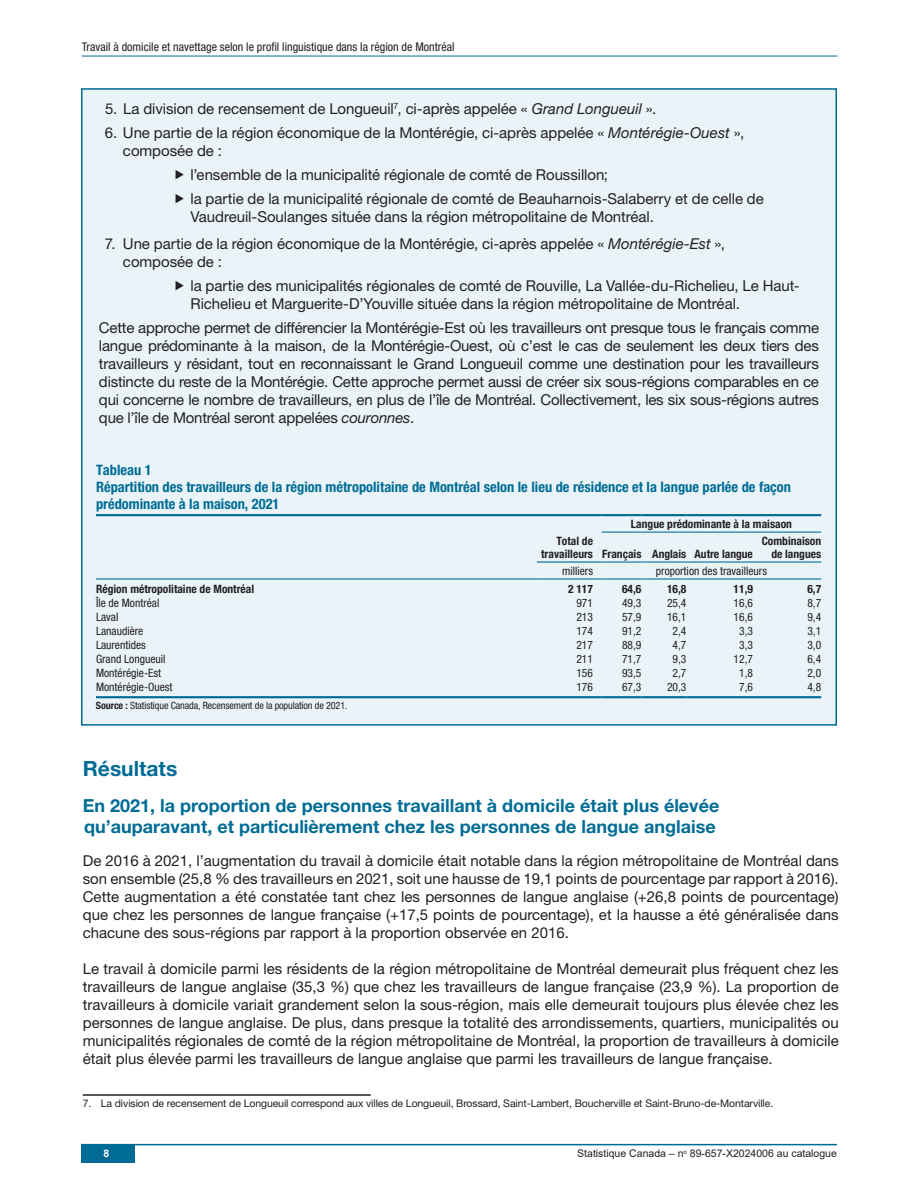
<style>
.page{position:relative;width:918px;height:1188px;background:#fff}
.page>*{position:absolute;margin:0;border:0;box-sizing:border-box;transform-origin:0 0}
.t1{font:700 21px "Helvetica Neue LT Std";color:#006c95}
.t2{font:700 18px/21px "Helvetica Neue LT Std";color:#006c95}
.t3{font:15px/18px "Helvetica Neue LT Std";letter-spacing:-.005em;color:#231f20}
.t4{font:700 condensed 14.4px/17.2px "Helvetica Neue LT Std";color:#006c95}
.t5{font:condensed 12px "Helvetica Neue LT Std";color:#231f20}
.t6{font:condensed 11.55px "Helvetica Neue LT Std";color:#231f20}
.t7{font:700 condensed 11.55px/12.9px "Helvetica Neue LT Std";color:#231f20;text-align:right}
.t8{font:10.5px "Helvetica Neue LT Std";letter-spacing:-.01em;color:#231f20}
.t9{font:10.5px "Arial";color:#231f20}
.t10{font:700 10.5px "Arial";color:#fff}
.t11{font:condensed 10.05px "Helvetica Neue LT Std";letter-spacing:-.01em;color:#231f20}
.s1{font-style:italic}
.s2{font-weight:700}
</style>
<div class="page">
<hr style="left:83px;top:1094px;width:288px;height:2px;background:#231f20">
<div style="left:82px;top:89px;width:754px;height:636px;background:#eaf4f8"></div>
<hr style="left:96px;top:514px;width:441px;height:2px;background:#006c95">
<hr style="left:537px;top:514px;width:56px;height:2px;background:#006c95">
<svg style="left:593px;top:514px;width:9px;height:2px"></svg>
<hr style="left:602px;top:514px;width:39px;height:2px;background:#006c95">
<hr style="left:641px;top:514px;width:45px;height:2px;background:#006c95">
<hr style="left:686px;top:514px;width:67px;height:2px;background:#006c95">
<hr style="left:753px;top:514px;width:68px;height:2px;background:#006c95">
<hr style="left:602px;top:532px;width:39px;height:1px;background:#006c95">
<hr style="left:641px;top:532px;width:45px;height:1px;background:#006c95">
<hr style="left:686px;top:532px;width:67px;height:1px;background:#006c95">
<hr style="left:753px;top:532px;width:68px;height:1px;background:#006c95">
<hr style="left:602px;top:561px;width:39px;height:2px;background:#006c95">
<hr style="left:641px;top:561px;width:45px;height:2px;background:#006c95">
<hr style="left:686px;top:561px;width:67px;height:2px;background:#006c95">
<hr style="left:753px;top:561px;width:68px;height:2px;background:#006c95">
<hr style="left:537px;top:578px;width:56px;height:2px;background:#006c95">
<svg style="left:593px;top:578px;width:9px;height:2px"></svg>
<hr style="left:602px;top:578px;width:39px;height:2px;background:#006c95">
<hr style="left:641px;top:578px;width:45px;height:2px;background:#006c95">
<hr style="left:686px;top:578px;width:67px;height:2px;background:#006c95">
<hr style="left:753px;top:578px;width:68px;height:2px;background:#006c95">
<hr style="left:96px;top:696px;width:441px;height:2px;background:#006c95">
<hr style="left:537px;top:696px;width:56px;height:2px;background:#006c95">
<svg style="left:593px;top:696px;width:9px;height:2px"></svg>
<hr style="left:602px;top:696px;width:39px;height:2px;background:#006c95">
<hr style="left:641px;top:696px;width:45px;height:2px;background:#006c95">
<hr style="left:686px;top:696px;width:67px;height:2px;background:#006c95">
<hr style="left:753px;top:696px;width:68px;height:2px;background:#006c95">
<hr style="left:96px;top:578px;width:441px;height:2px;background:#006c95">
<hr style="left:537px;top:561px;width:56px;height:2px;background:#006c95">
<svg style="left:593px;top:561px;width:9px;height:2px"></svg>
<hr style="left:82px;top:56px;width:756px;height:1px;background:#006c95">
<div style="left:81px;top:1145px;width:54px;height:18px;background:#006c95"></div>
<hr style="left:81px;top:1144px;width:756px;height:1px;background:#006c95">
<p class="t5" style="left:82px;top:40px;width:374px">Travail à domicile et navettage selon le profil linguistique dans la région de Montréal</p>
<p class="t3" style="left:105px;top:99px;width:553px">5. La division de recensement de Longueuil<sup>7</sup>, ci-après appelée « <span class="s1">Grand Longueuil</span> ».</p>
<p class="t3" style="left:123px;top:123px;width:623px;text-indent:-18px">6. Une partie de la région économique de la Montérégie, ci-après appelée « <span class="s1">Montérégie-Ouest</span> », composée de :</p>
<p class="t3" style="left:190px;top:162px;width:575px;line-height:24px">l’ensemble de la municipalité régionale de comté de Roussillon;<br>la partie de la municipalité régionale de comté de Beauharnois-Salaberry et de celle de</p>
<p class="t3" style="left:190px;top:207px;width:465px">Vaudreuil-Soulanges située dans la région métropolitaine de Montréal.</p>
<p class="t3" style="left:123px;top:234px;width:604px;text-indent:-18px">7. Une partie de la région économique de la Montérégie, ci-après appelée « <span class="s1">Montérégie-Est</span> », composée de :</p>
<p class="t3" style="left:190px;top:276px;width:609px">la partie des municipalités régionales de comté de Rouville, La Vallée-du-Richelieu, Le Haut-<br>Richelieu et Marguerite-D’Youville située dans la région métropolitaine de Montréal.</p>
<p class="t3" style="left:99px;top:318px;width:722px;text-align:justify">Cette approche permet de différencier la Montérégie-Est où les travailleurs ont presque tous le français comme langue prédominante à la maison, de la Montérégie-Ouest, où c’est le cas de seulement les deux tiers des travailleurs y résidant, tout en reconnaissant le Grand Longueuil comme une destination pour les travailleurs distincte du reste de la Montérégie. Cette approche permet aussi de créer six sous-régions comparables en ce qui concerne le nombre de travailleurs, en plus de l’île de Montréal. Collectivement, les six sous-régions autres que l’île de Montréal seront appelées <span class="s1">couronnes</span>.</p>
<p class="t4" style="left:96px;top:461px;width:697px">Tableau 1<br>Répartition des travailleurs de la région métropolitaine de Montréal selon le lieu de résidence et la langue parlée de façon prédominante à la maison, 2021</p>
<p class="t7" style="left:541px;top:534px;width:53px">Total de travailleurs</p>
<p class="t7" style="left:631px;top:517px;width:162px">Langue prédominante à la maisaon</p>
<p class="t7" style="left:602px;top:547px;width:152px">Français Anglais Autre langue</p>
<p class="t7" style="left:762px;top:534px;width:61px">Combinaison de langues</p>
<p class="t6" style="left:562px;top:564px;width:32px">milliers</p>
<p class="t6" style="left:656px;top:564px;width:113px">proportion des travailleurs</p>
<p class="t7" style="left:96px;top:582px;width:160px">Région métropolitaine de Montréal</p>
<p class="t7" style="left:568px;top:582px;width:26px">2 117</p>
<p class="t7" style="left:622px;top:582px;width:21px">64,6</p>
<p class="t7" style="left:667px;top:582px;width:21px">16,8</p>
<p class="t7" style="left:734px;top:582px;width:21px">11,9</p>
<p class="t7" style="left:807px;top:582px;width:15px">6,7</p>
<p class="t6" style="left:96px;top:596px;width:65px">Île de Montréal</p>
<p class="t6" style="left:576px;top:596px;width:18px">971</p>
<p class="t6" style="left:622px;top:596px;width:21px">49,3</p>
<p class="t6" style="left:667px;top:596px;width:21px">25,4</p>
<p class="t6" style="left:734px;top:596px;width:21px">16,6</p>
<p class="t6" style="left:807px;top:596px;width:15px">8,7</p>
<p class="t6" style="left:96px;top:610px;width:24px">Laval</p>
<p class="t6" style="left:576px;top:610px;width:18px">213</p>
<p class="t6" style="left:622px;top:610px;width:21px">57,9</p>
<p class="t6" style="left:667px;top:610px;width:21px">16,1</p>
<p class="t6" style="left:734px;top:610px;width:21px">16,6</p>
<p class="t6" style="left:807px;top:610px;width:15px">9,4</p>
<p class="t6" style="left:96px;top:624px;width:49px">Lanaudière</p>
<p class="t6" style="left:576px;top:624px;width:18px">174</p>
<p class="t6" style="left:622px;top:624px;width:21px">91,2</p>
<p class="t6" style="left:673px;top:624px;width:15px">2,4</p>
<p class="t6" style="left:739px;top:624px;width:15px">3,3</p>
<p class="t6" style="left:807px;top:624px;width:15px">3,1</p>
<p class="t6" style="left:96px;top:638px;width:51px">Laurentides</p>
<p class="t6" style="left:576px;top:638px;width:18px">217</p>
<p class="t6" style="left:622px;top:638px;width:21px">88,9</p>
<p class="t6" style="left:673px;top:638px;width:15px">4,7</p>
<p class="t6" style="left:739px;top:638px;width:15px">3,3</p>
<p class="t6" style="left:807px;top:638px;width:15px">3,0</p>
<p class="t6" style="left:96px;top:653px;width:71px">Grand Longueuil</p>
<p class="t6" style="left:576px;top:653px;width:18px">211</p>
<p class="t6" style="left:622px;top:653px;width:21px">71,7</p>
<p class="t6" style="left:673px;top:653px;width:15px">9,3</p>
<p class="t6" style="left:734px;top:653px;width:21px">12,7</p>
<p class="t6" style="left:807px;top:653px;width:15px">6,4</p>
<p class="t6" style="left:96px;top:667px;width:67px">Montérégie-Est</p>
<p class="t6" style="left:576px;top:667px;width:18px">156</p>
<p class="t6" style="left:622px;top:667px;width:21px">93,5</p>
<p class="t6" style="left:673px;top:667px;width:15px">2,7</p>
<p class="t6" style="left:739px;top:667px;width:15px">1,8</p>
<p class="t6" style="left:807px;top:667px;width:15px">2,0</p>
<p class="t6" style="left:96px;top:681px;width:78px">Montérégie-Ouest</p>
<p class="t6" style="left:576px;top:681px;width:18px">176</p>
<p class="t6" style="left:622px;top:681px;width:21px">67,3</p>
<p class="t6" style="left:667px;top:681px;width:21px">20,3</p>
<p class="t6" style="left:739px;top:681px;width:15px">7,6</p>
<p class="t6" style="left:807px;top:681px;width:15px">4,8</p>
<p class="t11" style="left:96px;top:699px;width:253px"><span class="s2">Source :</span> Statistique Canada, Recensement de la population de 2021.</p>
<h1 class="t1" style="left:83px;top:756px;width:101px">Résultats<sup>7</sup></h1>
<p class="t2" style="left:83px;top:795px;width:638px">En 2021, la proportion de personnes travaillant à domicile était plus élevée qu’auparavant, et particulièrement chez les personnes de langue anglaise</p>
<p class="t3" style="left:83px;top:852px;width:758px;text-align:justify">De 2016 à 2021, l’augmentation du travail à domicile était notable dans la région métropolitaine de Montréal dans son ensemble (25,8 % des travailleurs en 2021, soit une hausse de 19,1 points de pourcentage par rapport à 2016).<br>Cette augmentation a été constatée tant chez les personnes de langue anglaise (+26,8 points de pourcentage) que chez les personnes de langue française (+17,5 points de pourcentage), et la hausse a été généralisée dans chacune des sous-régions par rapport à la proportion observée en 2016.</p>
<p class="t3" style="left:83px;top:960px;width:758px;text-align:justify">Le travail à domicile parmi les résidents de la région métropolitaine de Montréal demeurait plus fréquent chez les travailleurs de langue anglaise (35,3 %) que chez les travailleurs de langue française (23,9 %). La proportion de travailleurs à domicile variait grandement selon la sous-région, mais elle demeurait toujours plus élevée chez les personnes de langue anglaise. De plus, dans presque la totalité des arrondissements, quartiers, municipalités ou municipalités régionales de comté de la région métropolitaine de Montréal, la proportion de travailleurs à domicile était plus élevée parmi les travailleurs de langue anglaise que parmi les travailleurs de langue française.</p>
<p class="t8" style="left:83px;top:1097px;width:692px">7. La division de recensement de Longueuil correspond aux villes de Longueuil, Brossard, Saint-Lambert, Boucherville et Saint-Bruno-de-Montarville.</p>
<p class="t10" style="left:104px;top:1146px;width:7px">8</p>
<p class="t9" style="left:577px;top:1146px;width:261px">Statistique Canada – n<sup>o</sup> 89-657-X2024006 au catalogue</p>
</div>
